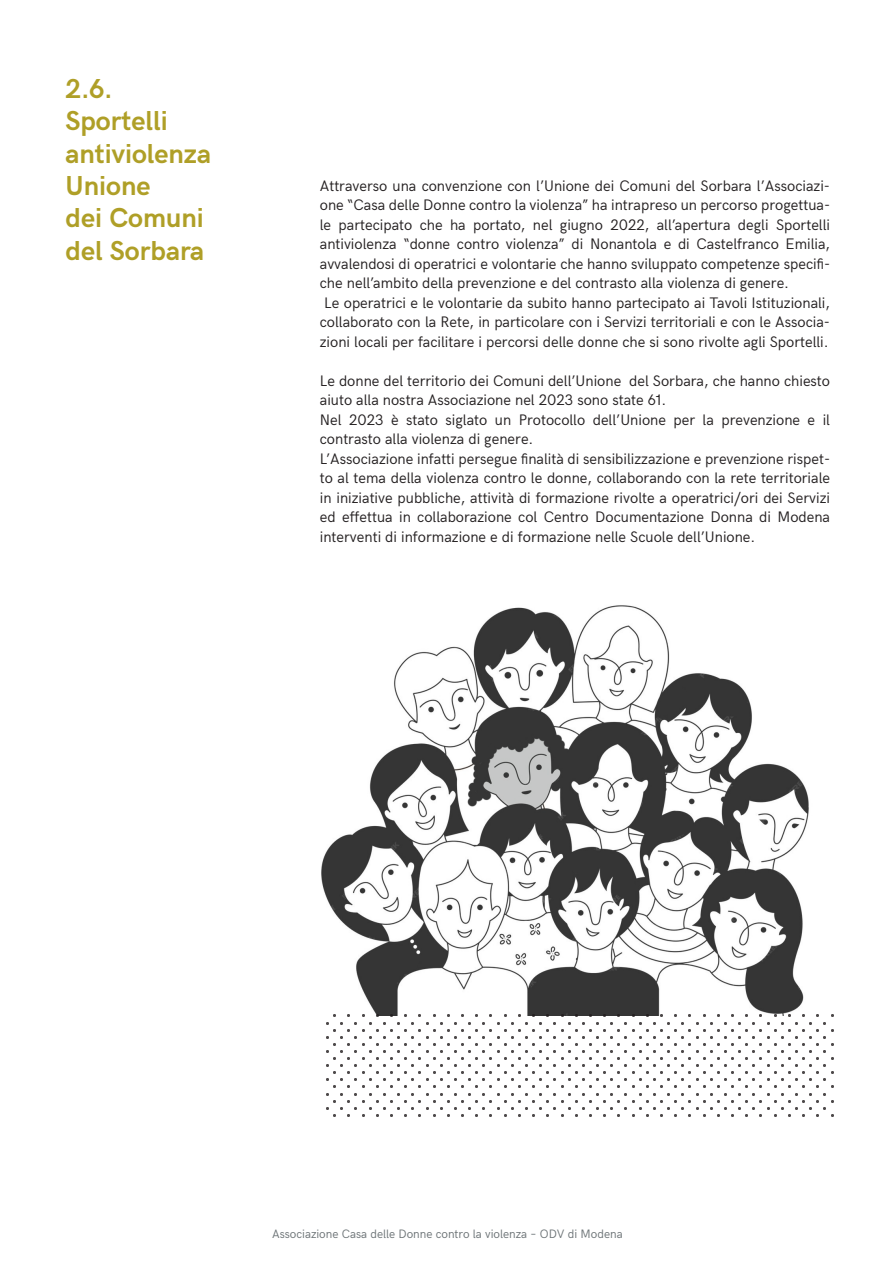
<style>
.page{position:relative;width:893px;height:1263px;background:#fff}
.page>*{position:absolute;margin:0;border:0;box-sizing:border-box;transform-origin:0 0}
.t1{font:700 27px/32.4px "HK Grotesk";color:#af9f27}
.t2{font:15px/19.5px "HK Grotesk";color:#231f20}
.t3{font:12px "HK Grotesk";color:#6c7376}
</style>
<div class="page">
<img style="left:321px;top:605px;width:488px;height:409px">
<svg style="left:326px;top:1014px;width:508px;height:102px"></svg>
<h1 class="t1" style="left:66px;top:70px;width:147px">2.6.<br>Sportelli antiviolenza<br>Unione<br>dei Comuni del Sorbara</h1>
<p class="t2" style="left:320px;top:175px;width:512px">Attraverso una convenzione con l’Unione dei Comuni del Sorbara l’Associazi&shy;one “Casa delle Donne contro la violenza” ha intrapreso un percorso progettua&shy;le partecipato che ha portato, nel giugno 2022, all’apertura degli Sportelli antiviolenza “donne contro violenza” di Nonantola e di Castelfranco Emilia, avvalendosi di operatrici e volontarie che hanno sviluppato competenze specifi&shy;che nell’ambito della prevenzione e del contrasto alla violenza di genere.<br>Le operatrici e le volontarie da subito hanno partecipato ai Tavoli Istituzionali, collaborato con la Rete, in particolare con i Servizi territoriali e con le Associa&shy;zioni locali per facilitare i percorsi delle donne che si sono rivolte agli Sportelli.</p>
<p class="t2" style="left:320px;top:370px;width:512px">Le donne del territorio dei Comuni dell’Unione del Sorbara, che hanno chiesto aiuto alla nostra Associazione nel 2023 sono state 61.<br>Nel 2023 è stato siglato un Protocollo dell’Unione per la prevenzione e il contrasto alla violenza di genere.<br>L’Associazione infatti persegue finalità di sensibilizzazione e prevenzione rispet&shy;to al tema della violenza contro le donne, collaborando con la rete territoriale in iniziative pubbliche, attività di formazione rivolte a operatrici/ori dei Servizi ed effettua in collaborazione col Centro Documentazione Donna di Modena interventi di informazione e di formazione nelle Scuole dell’Unione.</p>
<p class="t3" style="left:272px;top:1225px;width:352px">Associazione Casa delle Donne contro la violenza – ODV di Modena</p>
</div>
